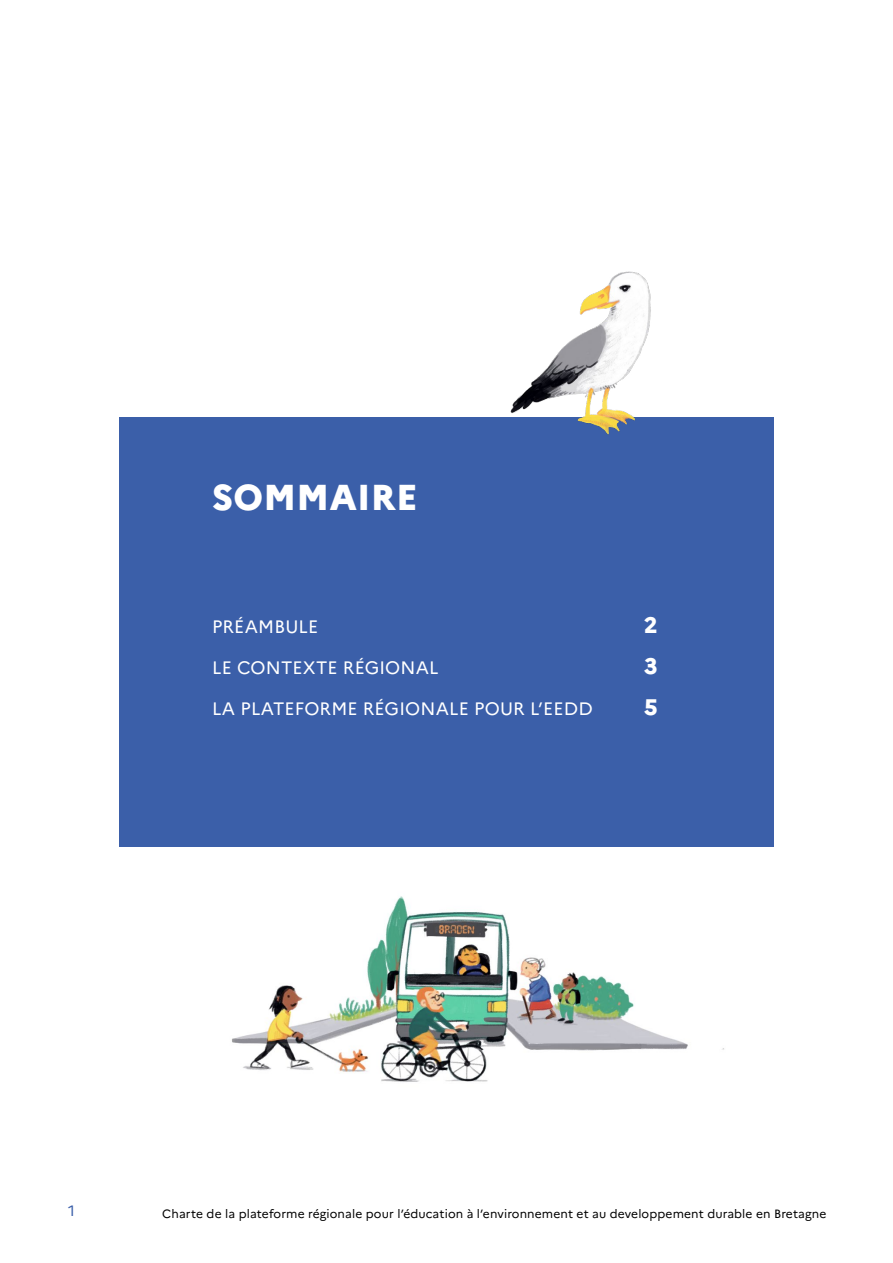
<style>
.page{position:relative;width:893px;height:1263px;background:#fff}
.page>*{position:absolute;margin:0;border:0;box-sizing:border-box;transform-origin:0 0}
.t1{font:800 36px "Marianne";letter-spacing:.01em;color:#fff}
.t2{font:800 22.5px "Marianne";color:#fff}
.t3{font:18px "Marianne";letter-spacing:.01em;color:#fff}
.t4{font:15px "Marianne";color:#3b5fa9}
.t5{font:12px "Marianne";letter-spacing:.01em;color:#000}
</style>
<div class="page">
<div style="left:119px;top:417px;width:655px;height:429px;background:#3b5fa9"></div>
<img style="left:510px;top:271px;width:141px;height:164px">
<img style="left:232px;top:896px;width:492px;height:186px">
<h1 class="t1" style="left:212px;top:475px;width:207px">SOMMAIRE</h1>
<h3 class="t3" style="left:212px;top:616px;width:108px">PRÉAMBULE</h3>
<h2 class="t2" style="left:644px;top:612px;width:15px">2</h2>
<h3 class="t3" style="left:212px;top:657px;width:228px">LE CONTEXTE RÉGIONAL</h3>
<h2 class="t2" style="left:644px;top:653px;width:15px">3</h2>
<h3 class="t3" style="left:212px;top:698px;width:382px">LA PLATEFORME RÉGIONALE POUR L’EEDD</h3>
<h2 class="t2" style="left:644px;top:694px;width:15px">5</h2>
<p class="t4" style="left:68px;top:1201px;width:8px">1</p>
<p class="t5" style="left:162px;top:1206px;width:665px">Charte de la plateforme régionale pour l’éducation à l’environnement et au developpement durable en Bretagne</p>
</div>
